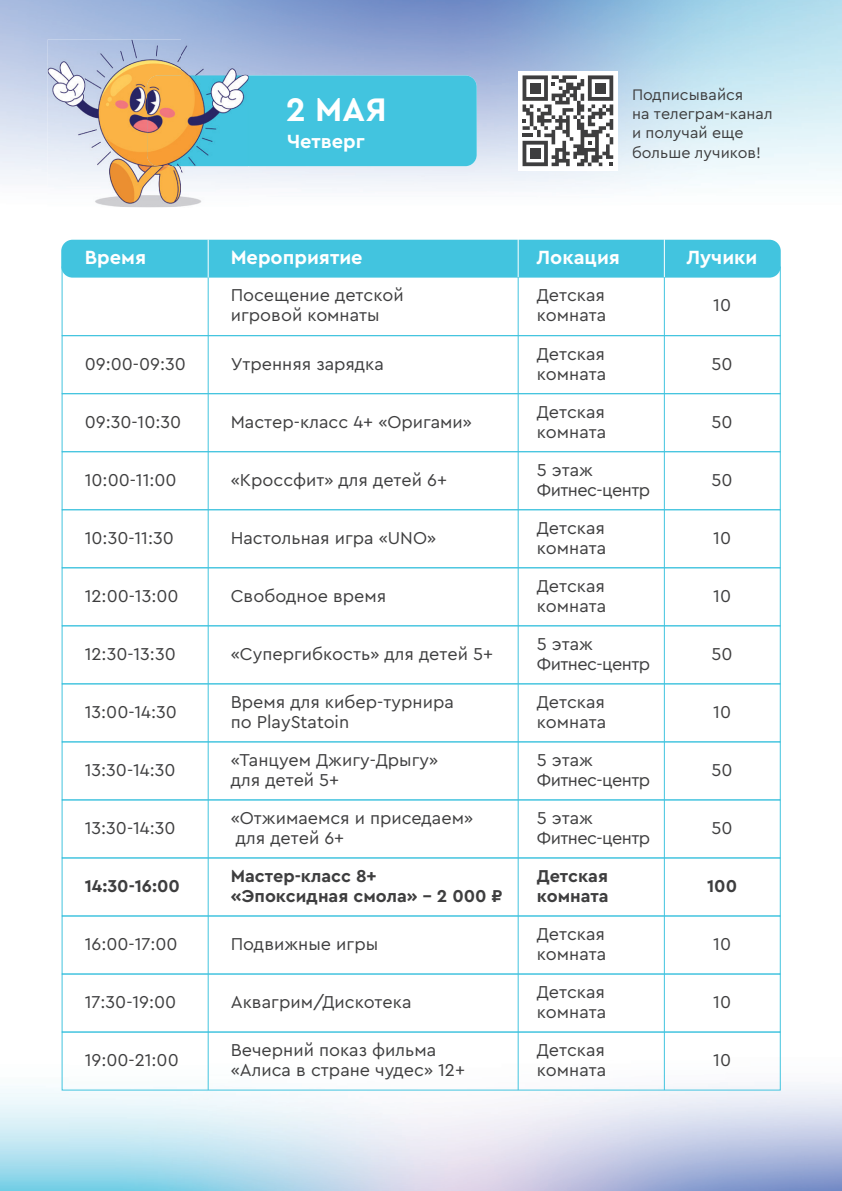
<style>
.page{position:relative;width:842px;height:1191px;background:#fff}
.page>*{position:absolute;margin:0;border:0;box-sizing:border-box;transform-origin:0 0}
.t1{font:700 34.2px "Cera Pro";color:#fff}
.t2{font:700 20px "Cera Pro";color:#fff}
.t3{font:18px/20px "Cera Pro";color:#3e3e3f}
.t4{font:18px/20px "Cera Pro";letter-spacing:-.03em;color:#3e3e3f}
.t5{font:700 18px/20px "Cera Pro";color:#3e3e3f}
.t6{font:16px/19.2px "Cera Pro";color:#3e3e3f}
</style>
<div class="page">
<svg style="left:522px;top:75px;width:91px;height:91px"></svg>
<div style="left:530px;top:83px;width:11px;height:11px;background:#3e3e3f"></div>
<div style="left:595px;top:83px;width:11px;height:11px;background:#3e3e3f"></div>
<div style="left:530px;top:148px;width:11px;height:11px;background:#3e3e3f"></div>
<div style="left:147px;top:75px;width:330px;height:91px;background:#42c4df;border-radius:11px"></div>
<div style="left:61px;top:240px;width:720px;height:38px;background:#42c4df;border-radius:11px"></div>
<img style="left:48px;top:39px;width:133px;height:168px">
<img style="left:181px;top:39px;width:67px;height:36px">
<img style="left:181px;top:166px;width:67px;height:41px">
<img style="left:147px;top:75px;width:101px;height:91px">
<div style="left:62px;top:335px;width:719px;height:59px;border:1px solid #42c4df"></div>
<div style="left:62px;top:509px;width:719px;height:59px;border:1px solid #42c4df"></div>
<div style="left:62px;top:799px;width:719px;height:59px;border:1px solid #42c4df"></div>
<div style="left:62px;top:857px;width:719px;height:59px;border:1px solid #42c4df"></div>
<div style="left:62px;top:915px;width:719px;height:59px;border:1px solid #42c4df"></div>
<div style="left:62px;top:973px;width:719px;height:59px;border:1px solid #42c4df"></div>
<div style="left:62px;top:1031px;width:719px;height:59px;border:1px solid #42c4df"></div>
<div style="left:62px;top:567px;width:719px;height:59px;border:1px solid #42c4df"></div>
<div style="left:62px;top:393px;width:719px;height:59px;border:1px solid #42c4df"></div>
<div style="left:62px;top:625px;width:719px;height:59px;border:1px solid #42c4df"></div>
<div style="left:62px;top:683px;width:719px;height:59px;border:1px solid #42c4df"></div>
<hr style="left:208px;top:272px;width:1px;height:818px;background:#42c4df">
<hr style="left:518px;top:272px;width:1px;height:818px;background:#42c4df">
<hr style="left:664px;top:272px;width:1px;height:818px;background:#42c4df">
<hr style="left:208px;top:240px;width:1px;height:38px;background:#fff">
<hr style="left:518px;top:239px;width:1px;height:38px;background:#fff">
<hr style="left:664px;top:239px;width:1px;height:38px;background:#fff">
<h1 class="t1" style="left:286px;top:87px;width:102px">2 МАЯ</h1>
<p class="t6" style="left:632px;top:84px;width:142px">Подписывайся<br>на телеграм-канал и получай еще больше лучиков!</p>
<p class="t2" style="left:287px;top:128px;width:79px">Четверг</p>
<p class="t2" style="left:85px;top:244px;width:63px">Время</p>
<p class="t2" style="left:231px;top:244px;width:133px">Мероприятие</p>
<p class="t2" style="left:537px;top:244px;width:85px">Локация</p>
<p class="t2" style="left:687px;top:244px;width:72px">Лучики</p>
<p class="t3" style="left:231px;top:284px;width:174px">Посещение детской игровой комнаты</p>
<p class="t3" style="left:537px;top:284px;width:71px">Детская комната</p>
<p class="t3" style="left:713px;top:294px;width:19px">10</p>
<p class="t3" style="left:231px;top:353px;width:155px">Утренняя зарядка</p>
<p class="t3" style="left:537px;top:343px;width:71px">Детская комната</p>
<p class="t3" style="left:85px;top:353px;width:103px">09:00-09:30</p>
<p class="t3" style="left:712px;top:353px;width:23px">50</p>
<p class="t3" style="left:231px;top:411px;width:243px">Мастер-класс 4+ «Оригами»</p>
<p class="t3" style="left:537px;top:401px;width:71px">Детская комната</p>
<p class="t3" style="left:85px;top:411px;width:98px">09:30-10:30</p>
<p class="t3" style="left:712px;top:411px;width:23px">50</p>
<p class="t3" style="left:231px;top:469px;width:218px">«Кроссфит» для детей 6+</p>
<p class="t4" style="left:537px;top:459px;width:115px">5 этаж<br>Фитнес-центр</p>
<p class="t3" style="left:85px;top:469px;width:93px">10:00-11:00</p>
<p class="t3" style="left:712px;top:469px;width:23px">50</p>
<p class="t3" style="left:231px;top:527px;width:207px">Настольная игра «UNO»</p>
<p class="t3" style="left:537px;top:517px;width:71px">Детская комната</p>
<p class="t3" style="left:85px;top:527px;width:91px">10:30-11:30</p>
<p class="t3" style="left:713px;top:527px;width:19px">10</p>
<p class="t3" style="left:231px;top:585px;width:157px">Свободное время</p>
<p class="t3" style="left:537px;top:575px;width:71px">Детская комната</p>
<p class="t3" style="left:85px;top:585px;width:95px">12:00-13:00</p>
<p class="t3" style="left:713px;top:585px;width:19px">10</p>
<p class="t3" style="left:231px;top:643px;width:264px">«Супергибкость» для детей 5+</p>
<p class="t4" style="left:537px;top:633px;width:115px">5 этаж<br>Фитнес-центр</p>
<p class="t3" style="left:85px;top:643px;width:93px">12:30-13:30</p>
<p class="t3" style="left:712px;top:643px;width:23px">50</p>
<p class="t3" style="left:231px;top:691px;width:225px">Время для кибер-турнира по PlayStatoin</p>
<p class="t3" style="left:537px;top:691px;width:71px">Детская комната</p>
<p class="t3" style="left:85px;top:701px;width:94px">13:00-14:30</p>
<p class="t3" style="left:713px;top:701px;width:19px">10</p>
<p class="t3" style="left:231px;top:749px;width:209px">«Танцуем Джигу-Дрыгу» для детей 5+</p>
<p class="t4" style="left:537px;top:749px;width:115px">5 этаж<br>Фитнес-центр</p>
<p class="t3" style="left:85px;top:759px;width:92px">13:30-14:30</p>
<p class="t3" style="left:712px;top:759px;width:23px">50</p>
<p class="t3" style="left:231px;top:807px;width:244px">«Отжимаемся и приседаем» для детей 6+</p>
<p class="t4" style="left:537px;top:807px;width:115px">5 этаж<br>Фитнес-центр</p>
<p class="t3" style="left:85px;top:817px;width:92px">13:30-14:30</p>
<p class="t3" style="left:712px;top:817px;width:23px">50</p>
<p class="t5" style="left:231px;top:865px;width:273px">Мастер-класс 8+<br>«Эпоксидная смола» – 2 000 ₽</p>
<p class="t5" style="left:537px;top:865px;width:73px">Детская комната</p>
<p class="t5" style="left:85px;top:875px;width:97px">14:30-16:00</p>
<p class="t5" style="left:707px;top:875px;width:32px">100</p>
<p class="t3" style="left:231px;top:933px;width:149px">Подвижные игры</p>
<p class="t3" style="left:537px;top:923px;width:71px">Детская комната</p>
<p class="t3" style="left:85px;top:933px;width:94px">16:00-17:00</p>
<p class="t3" style="left:713px;top:933px;width:19px">10</p>
<p class="t3" style="left:231px;top:991px;width:182px">Аквагрим/Дискотека</p>
<p class="t3" style="left:537px;top:981px;width:71px">Детская комната</p>
<p class="t3" style="left:85px;top:991px;width:93px">17:30-19:00</p>
<p class="t3" style="left:713px;top:991px;width:19px">10</p>
<p class="t3" style="left:231px;top:1039px;width:236px">Вечерний показ фильма «Алиса в стране чудес» 12+</p>
<p class="t3" style="left:537px;top:1039px;width:71px">Детская комната</p>
<p class="t3" style="left:85px;top:1049px;width:96px">19:00-21:00</p>
<p class="t3" style="left:713px;top:1049px;width:19px">10</p>
</div>
